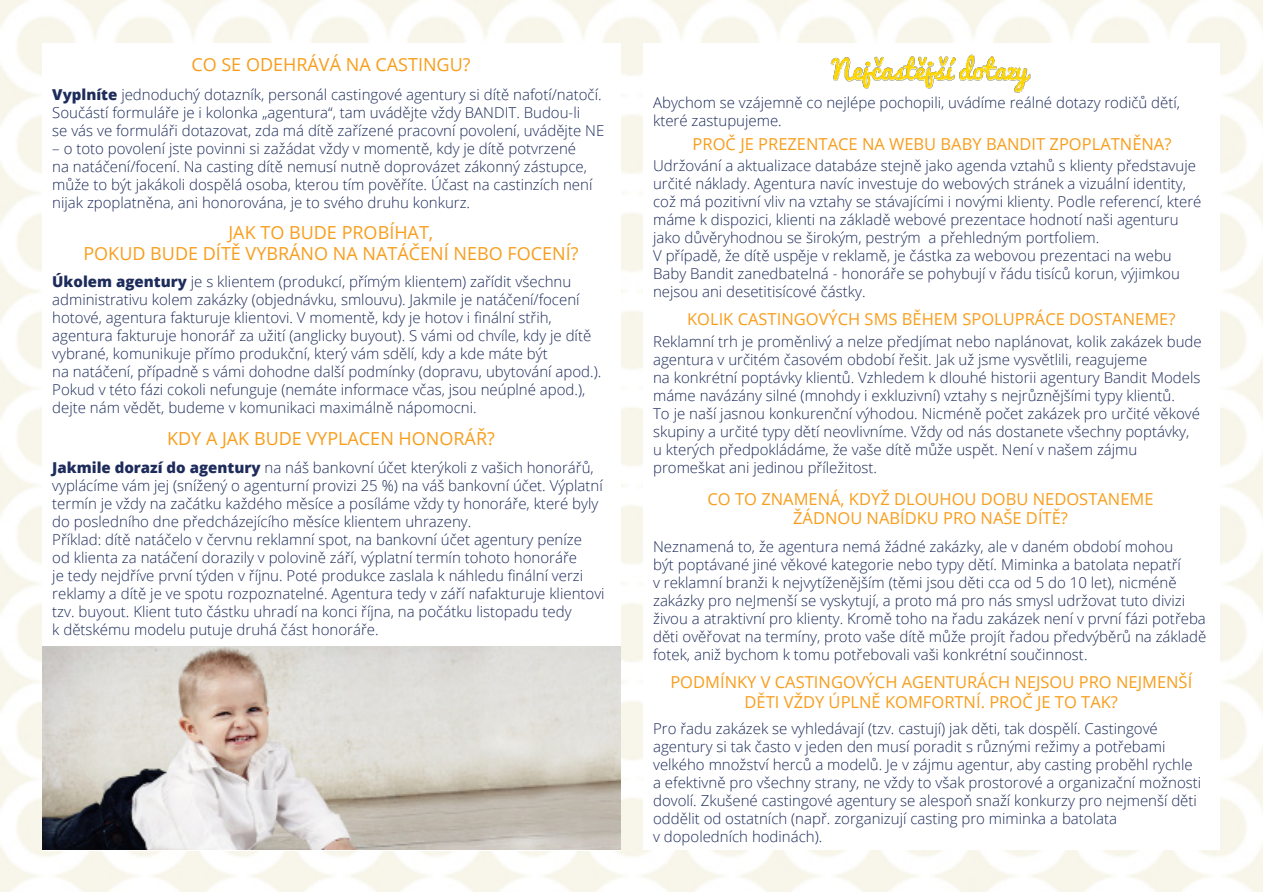
<style>
.page{position:relative;width:1263px;height:893px;background:#fff}
.page>*{position:absolute;margin:0;border:0;box-sizing:border-box;transform-origin:0 0}
.t1{font:18px "Open Sans";color:#f89e1c}
.t2{font:16.5px/19.8px "Open Sans";color:#f89e1c;text-align:center}
.t3{font:300 15px/18px "Open Sans";color:#1d2c5b}
.s1{font-weight:800}
</style>
<div class="page">
<img style="left:0;top:0;width:1263px;height:892px">
<div style="left:43px;top:43px;width:578px;height:807px;background:#fff"></div>
<div style="left:643px;top:43px;width:577px;height:807px;background:#fff"></div>
<img style="left:830px;top:54px;width:201px;height:39px">
<img style="left:43px;top:646px;width:578px;height:204px">
<p class="t1" style="left:191px;top:52px;width:281px">CO SE ODEHRÁVÁ NA CASTINGU?</p>
<p class="t3" style="left:52px;top:85px;width:553px"><span class="s1">Vyplníte</span> jednoduchý dotazník, personál castingové agentury si dítě nafotí/natočí.<br>Součástí formuláře je i kolonka „agentura“, tam uvádějte vždy BANDIT. Budou-li<br>se vás ve formuláři dotazovat, zda má dítě zařízené pracovní povolení, uvádějte NE</p>
<p class="t3" style="left:52px;top:139px;width:542px">– o toto povolení jste povinni si zažádat vždy v momentě, kdy je dítě potvrzené na natáčení/focení. Na casting dítě nemusí nutně doprovázet zákonný zástupce, může to být jakákoli dospělá osoba, kterou tím pověříte. Účast na castinzích není nijak zpoplatněna, ani honorována, je to svého druhu konkurz.</p>
<p class="t1" style="left:228px;top:220px;width:206px">JAK TO BUDE PROBÍHAT,</p>
<p class="t1" style="left:83px;top:241px;width:496px">POKUD BUDE DÍTĚ VYBRÁNO NA NATÁČENÍ NEBO FOCENÍ?</p>
<p class="t3" style="left:52px;top:272px;width:550px"><span class="s1">Úkolem agentury</span> je s klientem (produkcí, přímým klientem) zařídit všechnu administrativu kolem zakázky (objednávku, smlouvu). Jakmile je natáčení/focení hotové, agentura fakturuje klientovi. V momentě, kdy je hotov i finální střih, agentura fakturuje honorář za užití (anglicky buyout). S vámi od chvíle, kdy je dítě vybrané, komunikuje přímo produkční, který vám sdělí, kdy a kde máte být<br>na natáčení, případně s vámi dohodne další podmínky (dopravu, ubytování apod.).<br>Pokud v této fázi cokoli nefunguje (nemáte informace včas, jsou neúplné apod.), dejte nám vědět, budeme v komunikaci maximálně nápomocni.</p>
<p class="t1" style="left:167px;top:426px;width:329px">KDY A JAK BUDE VYPLACEN HONORÁŘ?</p>
<p class="t3" style="left:52px;top:458px;width:554px"><span class="s1">Jakmile dorazí do agentury</span> na náš bankovní účet kterýkoli z vašich honorářů, vyplácíme vám jej (snížený o agenturní provizi 25 %) na váš bankovní účet. Výplatní termín je vždy na začátku každého měsíce a posíláme vždy ty honoráře, které byly do posledního dne předcházejícího měsíce klientem uhrazeny.<br>Příklad: dítě natáčelo v červnu reklamní spot, na bankovní účet agentury peníze<br>od klienta za natáčení dorazily v polovině září, výplatní termín tohoto honoráře<br>je tedy nejdříve první týden v říjnu. Poté produkce zaslala k náhledu finální verzi reklamy a dítě je ve spotu rozpoznatelné. Agentura tedy v září nafakturuje klientovi tzv. buyout. Klient tuto částku uhradí na konci října, na počátku listopadu tedy<br>k dětskému modelu putuje druhá část honoráře.</p>
<p class="t3" style="left:653px;top:93px;width:528px">Abychom se vzájemně co nejlépe pochopili, uvádíme reálné dotazy rodičů dětí, které zastupujeme.</p>
<p class="t2" style="left:693px;top:133px;width:480px">PROČ JE PREZENTACE NA WEBU BABY BANDIT ZPOPLATNĚNA?</p>
<p class="t3" style="left:653px;top:156px;width:550px">Udržování a aktualizace databáze stejně jako agenda vztahů s klienty představuje určité náklady. Agentura navíc investuje do webových stránek a vizuální identity, což má pozitivní vliv na vztahy se stávajícími i novými klienty. Podle referencí, které máme k dispozici, klienti na základě webové prezentace hodnotí naši agenturu jako důvěryhodnou se širokým, pestrým a přehledným portfoliem.<br>V případě, že dítě uspěje v reklamě, je částka za webovou prezentaci na webu Baby Bandit zanedbatelná - honoráře se pohybují v řádu tisíců korun, výjimkou nejsou ani desetitisícové částky.</p>
<p class="t2" style="left:687px;top:309px;width:490px">KOLIK CASTINGOVÝCH SMS BĚHEM SPOLUPRÁCE DOSTANEME?</p>
<p class="t3" style="left:653px;top:332px;width:550px">Reklamní trh je proměnlivý a nelze předjímat nebo naplánovat, kolik zakázek bude agentura v určitém časovém období řešit. Jak už jsme vysvětlili, reagujeme<br>na konkrétní poptávky klientů. Vzhledem k dlouhé historii agentury Bandit Models máme navázány silné (mnohdy i exkluzivní) vztahy s nejrůznějšími typy klientů.<br>To je naší jasnou konkurenční výhodou. Nicméně počet zakázek pro určité věkové skupiny a určité typy dětí neovlivníme. Vždy od nás dostanete všechny poptávky, u kterých předpokládáme, že vaše dítě může uspět. Není v našem zájmu promeškat ani jedinou příležitost.</p>
<p class="t2" style="left:707px;top:488px;width:448px">CO TO ZNAMENÁ, KDYŽ DLOUHOU DOBU NEDOSTANEME<br>ŽÁDNOU NABÍDKU PRO NAŠE DÍTĚ?</p>
<p class="t3" style="left:653px;top:537px;width:555px">Neznamená to, že agentura nemá žádné zakázky, ale v daném období mohou<br>být poptávané jiné věkové kategorie nebo typy dětí. Miminka a batolata nepatří<br>v reklamní branži k nejvytíženějším (těmi jsou děti cca od 5 do 10 let), nicméně zakázky pro neJmenší se vyskytují, a proto má pro nás smysl udržovat tuto divizi živou a atraktivní pro klienty. Kromě toho na řadu zakázek není v první fázi potřeba děti ověřovat na termíny, proto vaše dítě může projít řadou předvýběrů na základě fotek, aniž bychom k tomu potřebovali vaši konkrétní součinnost.</p>
<p class="t2" style="left:670px;top:672px;width:523px">PODMÍNKY V CASTINGOVÝCH AGENTURÁCH NEJSOU PRO NEJMENŠÍ<br>DĚTI VŽDY ÚPLNĚ KOMFORTNÍ. PROČ JE TO TAK?</p>
<p class="t3" style="left:653px;top:719px;width:550px">Pro řadu zakázek se vyhledávají (tzv. castují) jak děti, tak dospělí. Castingové agentury si tak často v jeden den musí poradit s různými režimy a potřebami velkého množství herců a modelů. Je v zájmu agentur, aby casting proběhl rychle a efektivně pro všechny strany, ne vždy to však prostorové a organizační možnosti dovolí. Zkušené castingové agentury se alespoň snaží konkurzy pro nejmenší děti oddělit od ostatních (např. zorganizují casting pro miminka a batolata<br>v dopoledních hodinách).</p>
</div>
